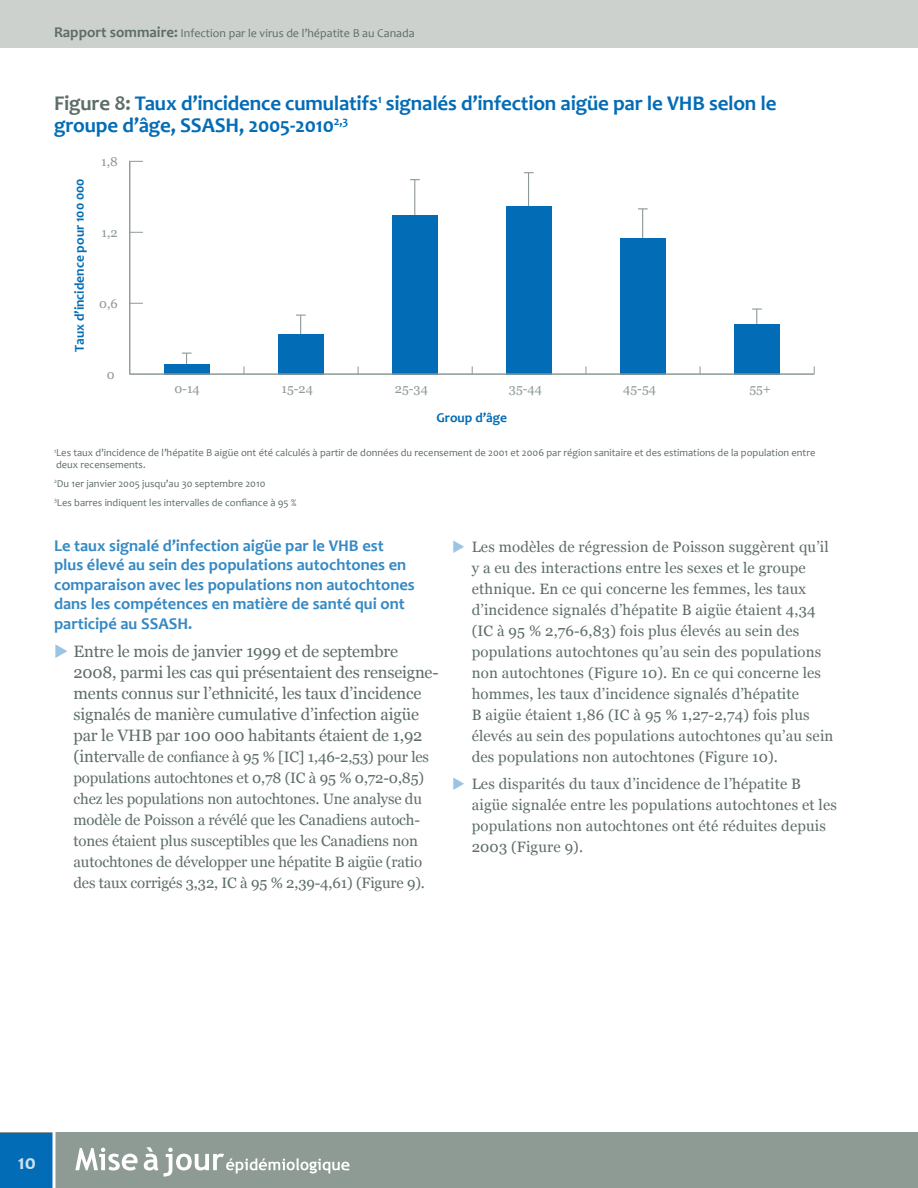
<style>
.page{position:relative;width:918px;height:1188px;background:#fff}
.page>*{position:absolute;margin:0;border:0;box-sizing:border-box;transform-origin:0 0}
.t1{font:700 21px/22.5px "Candara";letter-spacing:-.01em;color:#036cb6}
.t2{font:700 21px "Candara";color:#cde2f0}
.t3{font:16.5px/21px "Georgia";letter-spacing:-.01em;color:#5e6e66}
.t4{font:700 16.5px/19.6px "Candara";color:#3589c4}
.t5{font:15px/21px "Georgia";letter-spacing:.01em;color:#5e6e66}
.t6{font:15px/21px "Georgia";letter-spacing:-.01em;color:#5e6e66}
.t7{font:700 13.5px "Candara";color:#036cb6}
.t8{font:12.9px "Georgia";color:#8e9a94}
.t9{font:12px "Candara";color:#5e6e66}
.t10{font:10.5px/12px "Candara";color:#5e6e66}
.s1{font-weight:700;font-size:15px}
.s2{color:#5e6e66}
.s3{font-size:16.5px}
</style>
<div class="page">
<div style="left:0;top:1133px;width:918px;height:55px;background:#8e9a94"></div>
<div style="left:0;top:1133px;width:54px;height:55px;background:#036cb6"></div>
<div style="left:0;top:0;width:918px;height:47px;background:#ccd1ce"></div>
<svg style="left:52px;top:1132px;width:4px;height:56px"></svg>
<svg style="left:75px;top:1147px;width:274px;height:30px"></svg>
<svg style="left:129px;top:162px;width:685px;height:212px"></svg>
<hr style="left:130px;top:161px;width:1px;height:213px;background:#8e9a94">
<svg style="left:129px;top:303px;width:14px;height:1px"></svg>
<svg style="left:129px;top:232px;width:14px;height:1px"></svg>
<svg style="left:129px;top:161px;width:14px;height:1px"></svg>
<hr style="left:130px;top:374px;width:684px;height:1px;background:#8e9a94">
<p class="t9" style="left:54px;top:26px;width:362px"><span class="s1">Rapport sommaire:</span> Infection par le virus de l’hépatite B au Canada</p>
<h1 class="t1" style="left:54px;top:92px;width:724px"><span class="s2">Figure 8:</span> Taux d’incidence cumulatifs<sup>1</sup> signalés d’infection aigüe par le VHB selon le groupe d’âge, SSASH, 2005-2010<sup>2,3</sup></h1>
<p class="t7" style="left:71px;top:352px;width:175px;rotate:-90deg">Taux d’incidence pour 100 000</p>
<p class="t8" style="left:101px;top:154px;width:18px">1,8</p>
<p class="t8" style="left:102px;top:225px;width:18px">1,2</p>
<p class="t8" style="left:99px;top:296px;width:20px">0,6</p>
<p class="t8" style="left:107px;top:367px;width:9px">0</p>
<p class="t8" style="left:174px;top:381px;width:27px">0-14</p>
<p class="t8" style="left:282px;top:381px;width:33px">15-24</p>
<p class="t8" style="left:395px;top:381px;width:35px">25-34</p>
<p class="t8" style="left:509px;top:381px;width:35px">35-44</p>
<p class="t8" style="left:623px;top:381px;width:34px">45-54</p>
<p class="t8" style="left:749px;top:381px;width:23px">55+</p>
<p class="t7" style="left:437px;top:409px;width:72px">Group d’âge</p>
<p class="t10" style="left:54px;top:447px;width:763px"><sup>1</sup>Les taux d’incidence de l’hépatite B aigüe ont été calculés à partir de données du recensement de 2001 et 2006 par région sanitaire et des estimations de la population entre deux recensements.</p>
<p class="t10" style="left:54px;top:474px;width:244px;line-height:18.8px"><sup>2</sup>Du 1er janvier 2005 jusqu’au 30 septembre 2010<br><sup>3</sup>Les barres indiquent les intervalles de confiance à 95 %</p>
<p class="t4" style="left:54px;top:536px;width:362px">Le taux signalé d’infection aigüe par le VHB est plus élevé au sein des populations autochtones en comparaison avec les populations non autochtones dans les compétences en matière de santé qui ont participé au SSASH.</p>
<p class="t3" style="left:74px;top:641px;width:367px">Entre le mois de janvier 1999 et de septembre 2008, parmi les cas qui présentaient des renseigne&shy;ments connus sur l’ethnicité, les taux d’incidence signalés de manière cumulative d’infection aigüe par le VHB par 100 000 habitants étaient de 1,92</p>
<p class="t6" style="left:74px;top:746px;width:357px"><span class="s3">(interv</span>alle de confiance à 95 % [IC] 1,46-2,53) pour les populations autochtones et 0,78 (IC à 95 % 0,72-0,85) chez les populations non autochtones. Une analyse du modèle de Poisson a révélé que les Canadiens autoch&shy;tones étaient plus susceptibles que les Canadiens non autochtones de développer une hépatite B aigüe (ratio des taux corrigés 3,32, IC à 95 % 2,39-4,61) (Figure 9).</p>
<p class="t5" style="left:472px;top:537px;width:363px">Les modèles de régression de Poisson suggèrent qu’il y a eu des interactions entre les sexes et le groupe ethnique. En ce qui concerne les femmes, les taux d’incidence signalés d’hépatite B aigüe étaient 4,34 (IC à 95 % 2,76-6,83) fois plus élevés au sein des populations autochtones qu’au sein des populations non autochtones (Figure 10). En ce qui concerne les hommes, les taux d’incidence signalés d’hépatite<br>B aigüe étaient 1,86 (IC à 95 % 1,27-2,74) fois plus élevés au sein des populations autochtones qu’au sein des populations non autochtones (Figure 10).</p>
<p class="t5" style="left:472px;top:773px;width:367px">Les disparités du taux d’incidence de l’hépatite B aigüe signalée entre les populations autochtones et les populations non autochtones ont été réduites depuis 2003 (Figure 9).</p>
<h1 class="t2" style="left:18px;top:1149px;width:20px">10</h1>
</div>
